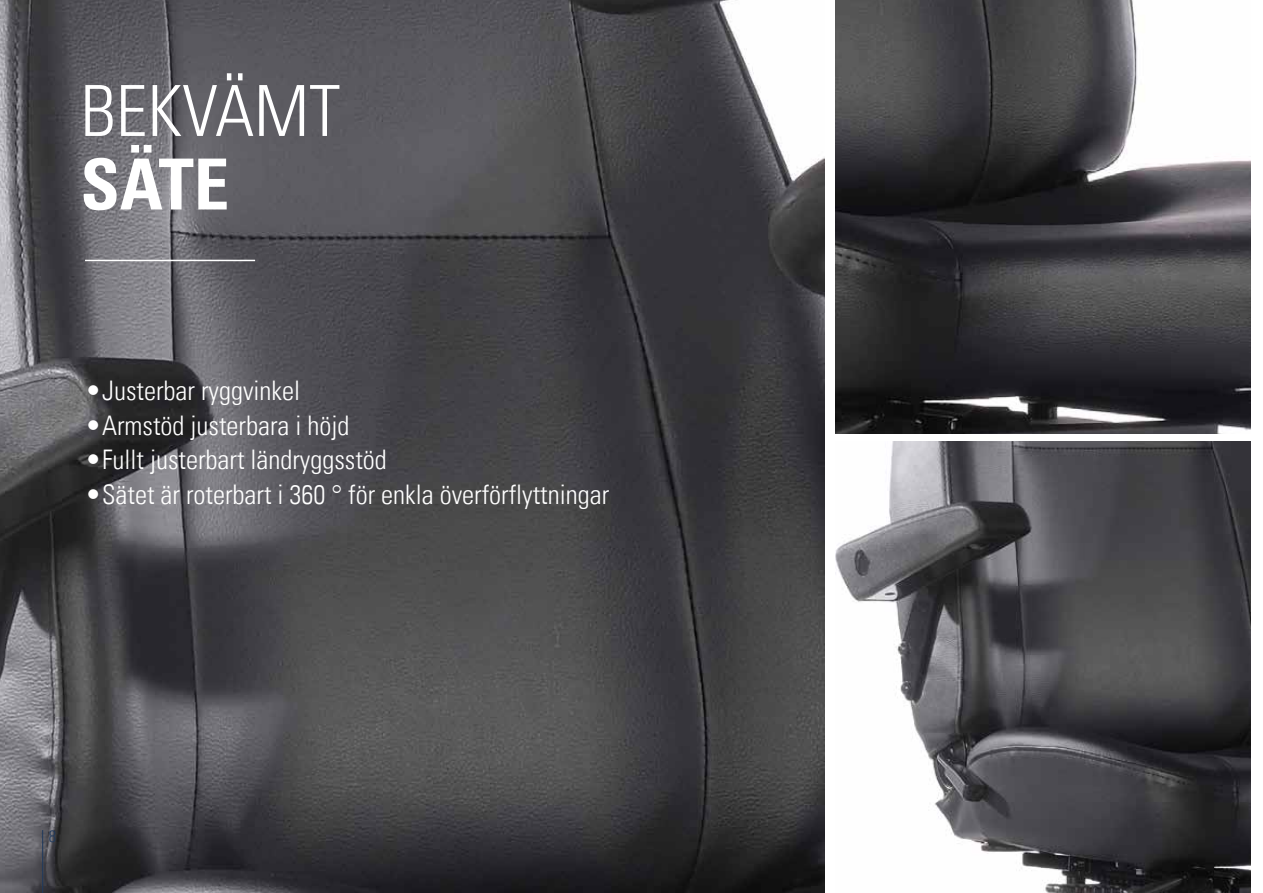
<style>
.page{position:relative;width:1263px;height:893px;background:#fff}
.page>*{position:absolute;margin:0;border:0;box-sizing:border-box;transform-origin:0 0}
.t1{font:70.5px "Univers Com 47 Light Cond";color:#fff}
.t2{font:70.5px "Univers Com 67 Bold Cond";color:#fff}
.t3{font:27px "Univers Com 47 Light Cond";color:#fff}
.t4{font:16.5px "Univers Com 47 Light Cond";color:#203a5d}
</style>
<div class="page">
<img style="left:0;top:0;width:824px;height:893px">
<img style="left:836px;top:0;width:414px;height:434px">
<img style="left:836px;top:441px;width:414px;height:452px">
<hr style="left:85px;top:260px;width:170px;height:1px;background:#fff">
<hr style="left:42px;top:830px;width:1px;height:63px;background:#203a5d">
<h1 class="t1" style="left:81px;top:69px;width:261px">BEKVÄMT</h1>
<h1 class="t2" style="left:81px;top:141px;width:150px">SÄTE</h1>
<p class="t3" style="left:85px;top:374px;width:216px">•Justerbar ryggvinkel</p>
<p class="t3" style="left:85px;top:409px;width:266px">•Armstöd justerbara i höjd</p>
<p class="t3" style="left:85px;top:443px;width:303px">•Fullt justerbart ländryggsstöd</p>
<p class="t3" style="left:85px;top:478px;width:526px">•Sätet är roterbart i 360 ° för enkla överförflyttningar</p>
<p class="t4" style="left:49px;top:826px;width:9px">8</p>
</div>
